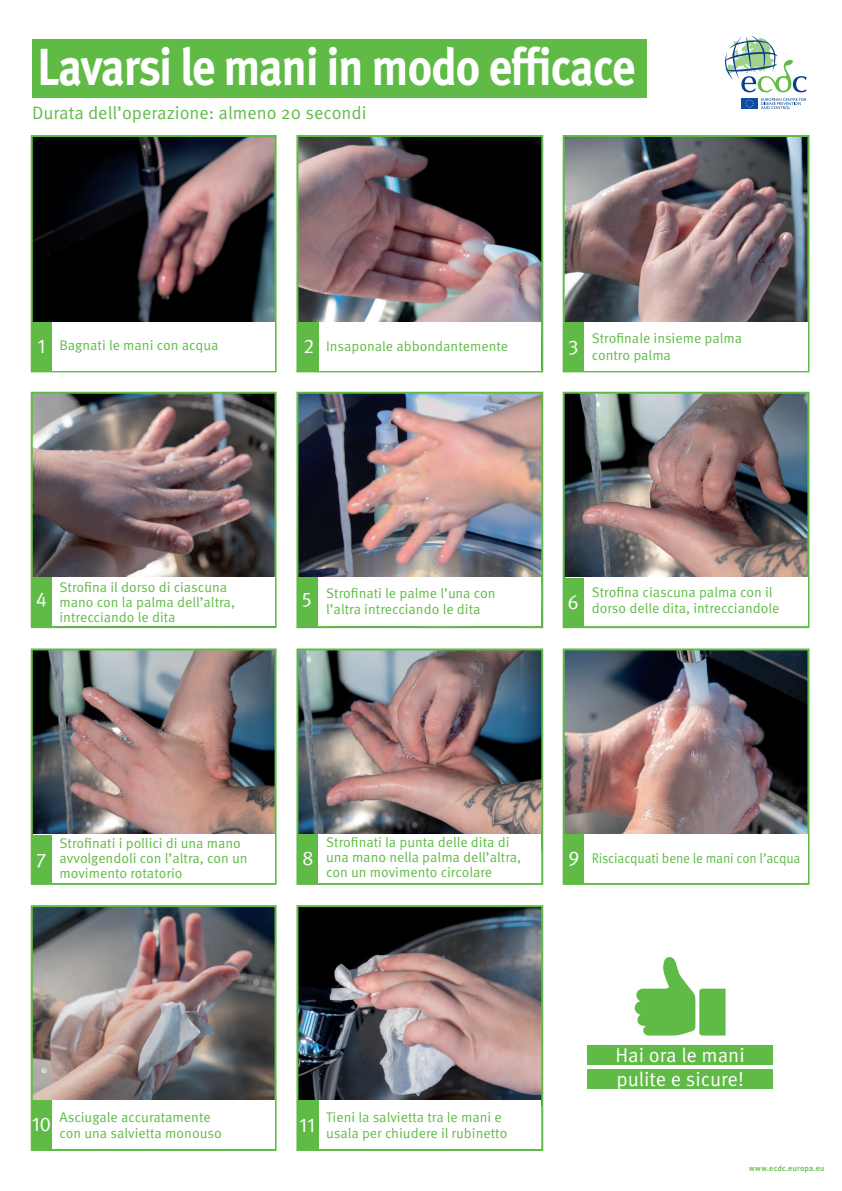
<style>
.page{position:relative;width:842px;height:1191px;background:#fff}
.page>*{position:absolute;margin:0;border:0;box-sizing:border-box;transform-origin:0 0}
.t1{font:700 52px "Meta Pro";letter-spacing:-.03em;color:#fff;scale:.89 1}
.t2{font:20px/24px "Meta Pro";color:#fff}
.t3{font:18px "Meta Pro";color:#60bb46}
.t4{font:14px/15px "Meta Pro";color:#60bb46}
.t5{font:14px "Meta Pro";color:#60bb46;scale:.94 1}
.t6{font:500 8px "Meta Pro";letter-spacing:.015em;color:#60bb46}
</style>
<div class="page">
<div style="left:32px;top:39px;width:614px;height:58px;background:#60bb46"></div>
<img style="left:30px;top:135px;width:247px;height:238px">
<img style="left:30px;top:391px;width:247px;height:238px">
<img style="left:30px;top:648px;width:247px;height:237px">
<img style="left:30px;top:905px;width:247px;height:246px">
<img style="left:562px;top:135px;width:248px;height:238px">
<img style="left:562px;top:391px;width:248px;height:238px">
<img style="left:562px;top:648px;width:248px;height:237px">
<img style="left:296px;top:135px;width:248px;height:238px">
<img style="left:296px;top:391px;width:248px;height:238px">
<img style="left:296px;top:648px;width:248px;height:237px">
<img style="left:296px;top:905px;width:248px;height:246px">
<div style="left:741px;top:98px;width:17px;height:11px;background:#0d4da1"></div>
<svg style="left:745px;top:99px;width:9px;height:9px"></svg>
<svg style="left:761px;top:98px;width:45px;height:11px"></svg>
<svg style="left:724px;top:36px;width:83px;height:56px"></svg>
<div style="left:298px;top:322px;width:243px;height:48px;background:#fff"></div>
<div style="left:565px;top:322px;width:242px;height:48px;background:#fff"></div>
<div style="left:565px;top:577px;width:242px;height:49px;background:#fff"></div>
<div style="left:565px;top:834px;width:242px;height:49px;background:#fff"></div>
<div style="left:587px;top:1045px;width:186px;height:19px;background:#60bb46"></div>
<div style="left:587px;top:1069px;width:186px;height:20px;background:#60bb46"></div>
<div style="left:564px;top:322px;width:19px;height:49px;background:#60bb46"></div>
<div style="left:564px;top:577px;width:20px;height:49px;background:#60bb46"></div>
<div style="left:564px;top:834px;width:20px;height:49px;background:#60bb46"></div>
<div style="left:33px;top:322px;width:242px;height:48px;background:#fff"></div>
<div style="left:298px;top:577px;width:243px;height:49px;background:#fff"></div>
<div style="left:33px;top:577px;width:242px;height:49px;background:#fff"></div>
<div style="left:33px;top:834px;width:242px;height:49px;background:#fff"></div>
<div style="left:33px;top:1100px;width:242px;height:49px;background:#fff"></div>
<div style="left:298px;top:1100px;width:243px;height:49px;background:#fff"></div>
<div style="left:298px;top:834px;width:243px;height:49px;background:#fff"></div>
<svg style="left:635px;top:957px;width:90px;height:78px"></svg>
<div style="left:32px;top:577px;width:20px;height:51px;background:#60bb46"></div>
<div style="left:32px;top:322px;width:20px;height:49px;background:#60bb46"></div>
<div style="left:298px;top:322px;width:20px;height:49px;background:#60bb46"></div>
<div style="left:298px;top:577px;width:20px;height:49px;background:#60bb46"></div>
<div style="left:32px;top:834px;width:20px;height:49px;background:#60bb46"></div>
<div style="left:298px;top:834px;width:20px;height:49px;background:#60bb46"></div>
<div style="left:32px;top:1100px;width:20px;height:49px;background:#60bb46"></div>
<div style="left:298px;top:1100px;width:20px;height:49px;background:#60bb46"></div>
<h1 class="t1" style="left:37px;top:34px;width:674px">Lavarsi le mani in modo efficace</h1>
<p class="t3" style="left:32px;top:102px;width:336px">Durata dell’operazione: almeno 20 secondi</p>
<h2 class="t2" style="left:37px;top:335px;width:9px">1</h2>
<h2 class="t2" style="left:304px;top:335px;width:12px">2</h2>
<p class="t4" style="left:60px;top:338px;width:161px">Bagnati le mani con acqua</p>
<p class="t4" style="left:326px;top:339px;width:184px">Insaponale abbondantemente</p>
<p class="t4" style="left:592px;top:330px;width:152px;line-height:16.8px">Strofinale insieme palma contro palma</p>
<h2 class="t2" style="left:568px;top:336px;width:12px">3</h2>
<h2 class="t2" style="left:36px;top:587px;width:13px">4</h2>
<p class="t4" style="left:60px;top:579px;width:177px">Strofina il dorso di ciascuna mano con la palma dell’altra, intrecciando le dita</p>
<h2 class="t2" style="left:302px;top:587px;width:11px">5</h2>
<p class="t4" style="left:326px;top:585px;width:171px;line-height:16.8px">Strofinati le palme l’una con l’altra intrecciando le dita</p>
<h2 class="t2" style="left:568px;top:590px;width:13px">6</h2>
<p class="t4" style="left:592px;top:584px;width:189px;line-height:16.8px">Strofina ciascuna palma con il dorso delle dita, intrecciandole</p>
<p class="t4" style="left:60px;top:835px;width:190px">Strofinati i pollici di una mano avvolgendoli con l’altra, con un movimento rotatorio</p>
<h2 class="t2" style="left:36px;top:849px;width:12px">7</h2>
<h2 class="t2" style="left:302px;top:846px;width:13px">8</h2>
<p class="t4" style="left:326px;top:835px;width:197px">Strofinati la punta delle dita di una mano nella palma dell’altra, con un movimento circolare</p>
<h2 class="t2" style="left:568px;top:847px;width:13px">9</h2>
<p class="t5" style="left:592px;top:849px;width:224px">Risciacquati bene le mani con l’acqua</p>
<h2 class="t2" style="left:615px;top:1043px;width:131px">Hai ora le mani pulite e sicure!</h2>
<p class="t4" style="left:60px;top:1108px;width:164px;line-height:16.8px">Asciugale accuratamente con una salvietta monouso</p>
<p class="t4" style="left:326px;top:1108px;width:183px;line-height:16.8px">Tieni la salvietta tra le mani e usala per chiudere il rubinetto</p>
<h2 class="t2" style="left:32px;top:1112px;width:21px">10</h2>
<h2 class="t2" style="left:299px;top:1113px;width:17px">11</h2>
<p class="t6" style="left:749px;top:1163px;width:77px">www.ecdc.europa.eu</p>
</div>
